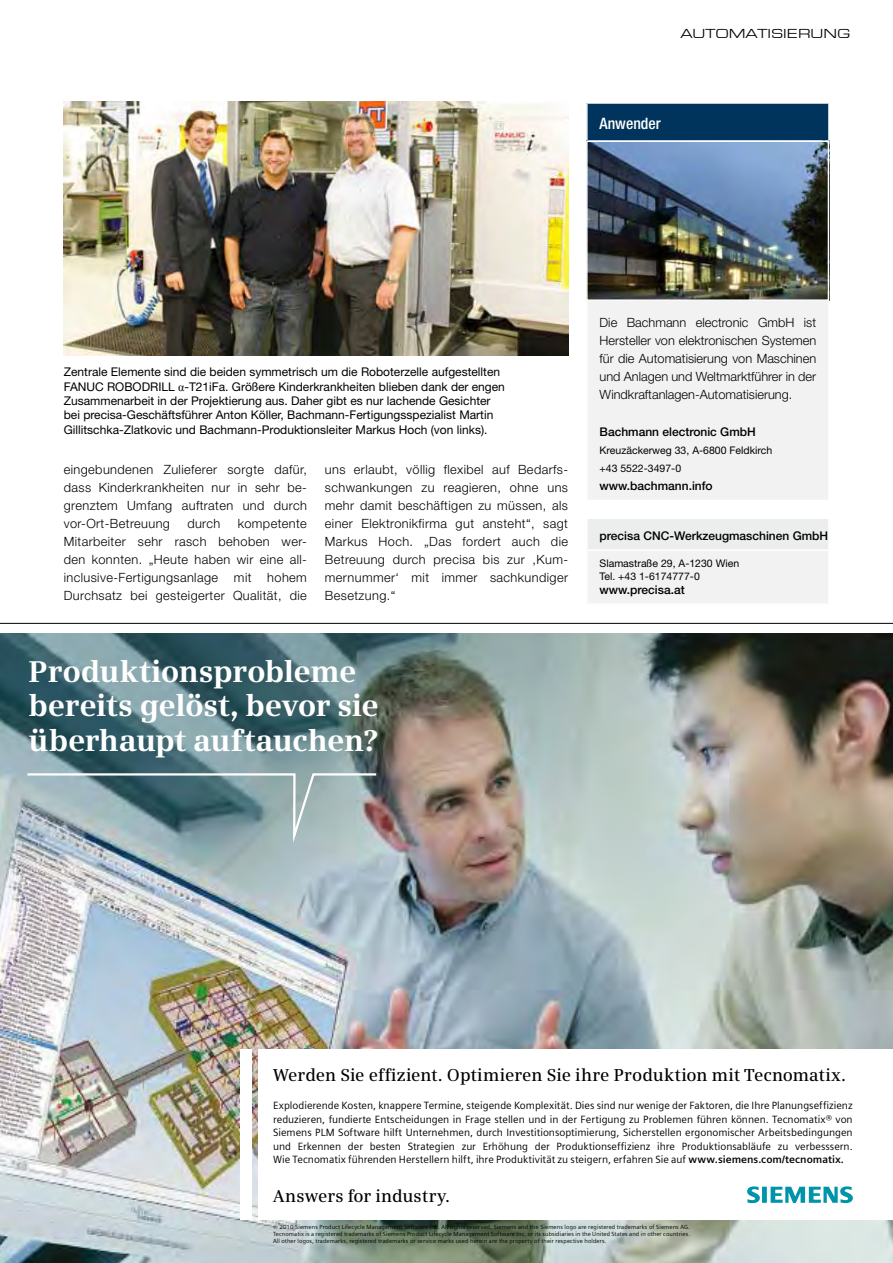
<style>
.page{position:relative;width:893px;height:1263px;background:#fff}
.page>*{position:absolute;margin:0;border:0;box-sizing:border-box;transform-origin:0 0}
.t1{font:700 30px/34.5px "Siemens Serif";letter-spacing:-.02em;color:#fff}
.t2{font:600 17.25px "Siemens Serif";color:#000}
.t3{font:500 condensed 15.75px "Helvetica Neue";color:#fff}
.t4{font:13.5px "Eurostile Extended Roman DTC";color:#000}
.t5{font:300 12.75px/18px "Helvetica Neue";letter-spacing:.03em;color:#000;text-align:justify}
.t6{font:12px/14.4px "Helvetica Neue";color:#000}
.t7{font:500 12px "Helvetica Neue";color:#000}
.t8{font:10.5px/13.5px "Siemens Sans";color:#000;text-align:justify}
.t9{font:10.5px/13.5px "Helvetica Neue";color:#000}
.t10{font:6px/7.2px "Siemens Sans";letter-spacing:.015em;color:#000;text-align:justify}
.s1{font-family:"Times New Roman"}
.s2{font-weight:700}
</style>
<div class="page">
<hr style="left:0;top:623px;width:893px;height:1px;background:#000">
<div style="left:587px;top:518px;width:242px;height:32px;background:#eceded"></div>
<div style="left:587px;top:550px;width:242px;height:54px;background:#f2f2f3"></div>
<hr style="left:586px;top:603px;width:244px;height:2px;background:#fff">
<hr style="left:586px;top:517px;width:244px;height:2px;background:#fff">
<hr style="left:586px;top:519px;width:2px;height:30px;background:#fff">
<hr style="left:828px;top:519px;width:2px;height:30px;background:#fff">
<hr style="left:586px;top:549px;width:244px;height:2px;background:#fff">
<hr style="left:586px;top:551px;width:2px;height:52px;background:#fff">
<hr style="left:828px;top:551px;width:2px;height:52px;background:#fff">
<img style="left:0;top:633px;width:893px;height:630px">
<svg style="left:25px;top:772px;width:353px;height:78px;background:#89a1a6"></svg>
<div style="left:258px;top:1049px;width:635px;height:170px;background:#fff"></div>
<svg style="left:747px;top:1186px;width:106px;height:17px"></svg>
<div style="left:240px;top:1049px;width:12px;height:170px;background:#fff"></div>
<div style="left:587px;top:103px;width:242px;height:38px;background:#00345c"></div>
<div style="left:587px;top:141px;width:242px;height:359px;background:#f2f2f3"></div>
<hr style="left:586px;top:102px;width:244px;height:2px;background:#fff">
<hr style="left:586px;top:104px;width:2px;height:36px;background:#fff">
<hr style="left:828px;top:104px;width:2px;height:36px;background:#fff">
<hr style="left:586px;top:142px;width:2px;height:358px;background:#fff">
<hr style="left:828px;top:142px;width:2px;height:358px;background:#fff">
<img style="left:589px;top:143px;width:237px;height:155px">
<div style="left:586px;top:140px;width:243px;height:161px;border:2px solid #fff"></div>
<img style="left:64px;top:101px;width:504px;height:254px">
<p class="t4" style="left:681px;top:26px;width:171px">AUTOMATISIERUNG</p>
<p class="t3" style="left:600px;top:114px;width:63px">Anwender</p>
<p class="t6" style="left:64px;top:365px;width:443px">Zentrale Elemente sind die beiden symmetrisch um die Roboterzelle aufgestellten FANUC ROBODRILL <span class="s1">α</span>-T21iFa. Größere Kinderkrankheiten blieben dank der engen Zusammenarbeit in der Projektierung aus. Daher gibt es nur lachende Gesichter bei precisa-Geschäftsführer Anton Köller, Bachmann-Fertigungsspezialist Martin Gillitschka-Zlatkovic und Bachmann-Produktionsleiter Markus Hoch (von links).</p>
<p class="t5" style="left:64px;top:460px;width:245px">eingebundenen Zulieferer sorgte dafür, dass Kinderkrankheiten nur in sehr be&shy;grenztem Umfang auftraten und durch vor-Ort-Betreuung</p>
<p class="t5" style="left:64px;top:514px;width:245px;text-indent:174px">kompetente Mitarbeiter sehr rasch behoben wer&shy;den konnten. „Heute haben wir eine all&shy;inclusive-Fertigungsanlage mit hohem Durchsatz bei gesteigerter Qualität, die</p>
<p class="t5" style="left:187px;top:514px;width:34px">durch</p>
<p class="t5" style="left:325px;top:460px;width:245px">uns erlaubt, völlig flexibel auf Bedarfs&shy;schwankungen zu reagieren, ohne uns mehr damit beschäftigen zu müssen, als einer Elektronikfirma gut ansteht“, sagt Markus Hoch. „Das fordert auch die Betreuung durch precisa bis zur ‚Kum&shy;mernummer‘ mit immer sachkundiger Besetzung.“</p>
<h1 class="t1" style="left:29px;top:653px;width:352px">Produktionsprobleme bereits gelöst, bevor sie überhaupt auftauchen?</h1>
<p class="t5" style="left:600px;top:313px;width:218px">Die Bachmann electronic GmbH ist Hersteller von elektronischen Systemen für die Automatisierung von Maschinen und Anlagen und Weltmarktführer in der Windkraftanlagen-Automatisierung.</p>
<p class="t7" style="left:600px;top:424px;width:158px">Bachmann electronic GmbH</p>
<p class="t9" style="left:600px;top:441px;width:174px;line-height:18px">Kreuzäckerweg 33, A-6800 Feldkirch +43 5522-3497-0</p>
<p class="t7" style="left:600px;top:478px;width:115px">www.bachmann.info</p>
<p class="t7" style="left:600px;top:528px;width:230px">precisa CNC-Werkzeugmaschinen GmbH</p>
<p class="t9" style="left:600px;top:556px;width:141px">Slamastraße 29, A-1230 Wien<br>Tel. +43 1-6174777-0</p>
<p class="t7" style="left:600px;top:582px;width:87px">www.precisa.at</p>
<h2 class="t2" style="left:273px;top:1064px;width:574px">Werden Sie effizient. Optimieren Sie ihre Produktion mit Tecnomatix.</h2>
<p class="t8" style="left:273px;top:1099px;width:581px">Explodierende Kosten, knappere Termine, steigende Komplexität. Dies sind nur wenige der Faktoren, die Ihre Planungseffizienz reduzieren, fundierte Entscheidungen in Frage stellen und in der Fertigung zu Problemen führen können. Tecnomatix® von Siemens PLM Software hilft Unternehmen, durch Investitionsoptimierung, Sicherstellen ergonomischer Arbeitsbedingungen und Erkennen der besten Strategien zur Erhöhung der Produktionseffizienz ihre Produktionsabläufe zu verbesssern.<br>Wie Tecnomatix führenden Herstellern hilft, ihre Produktivität zu steigern, erfahren Sie auf <span class="s2">www.siemens.com/tecnomatix.</span></p>
<h2 class="t2" style="left:273px;top:1186px;width:178px">Answers for industry.</h2>
<p class="t10" style="left:273px;top:1223px;width:418px">© 2010 Siemens Product Lifecycle Management Software Inc. All rights reserved. Siemens and the Siemens logo are registered trademarks of Siemens AG.<br>Tecnomatix is a registered trademarks of Siemens Product Lifecycle Management Software Inc. or its subsidiaries in the United States and in other countries.<br>All other logos, trademarks, registered trademarks or service marks used herein are the property of their respective holders.</p>
</div>
